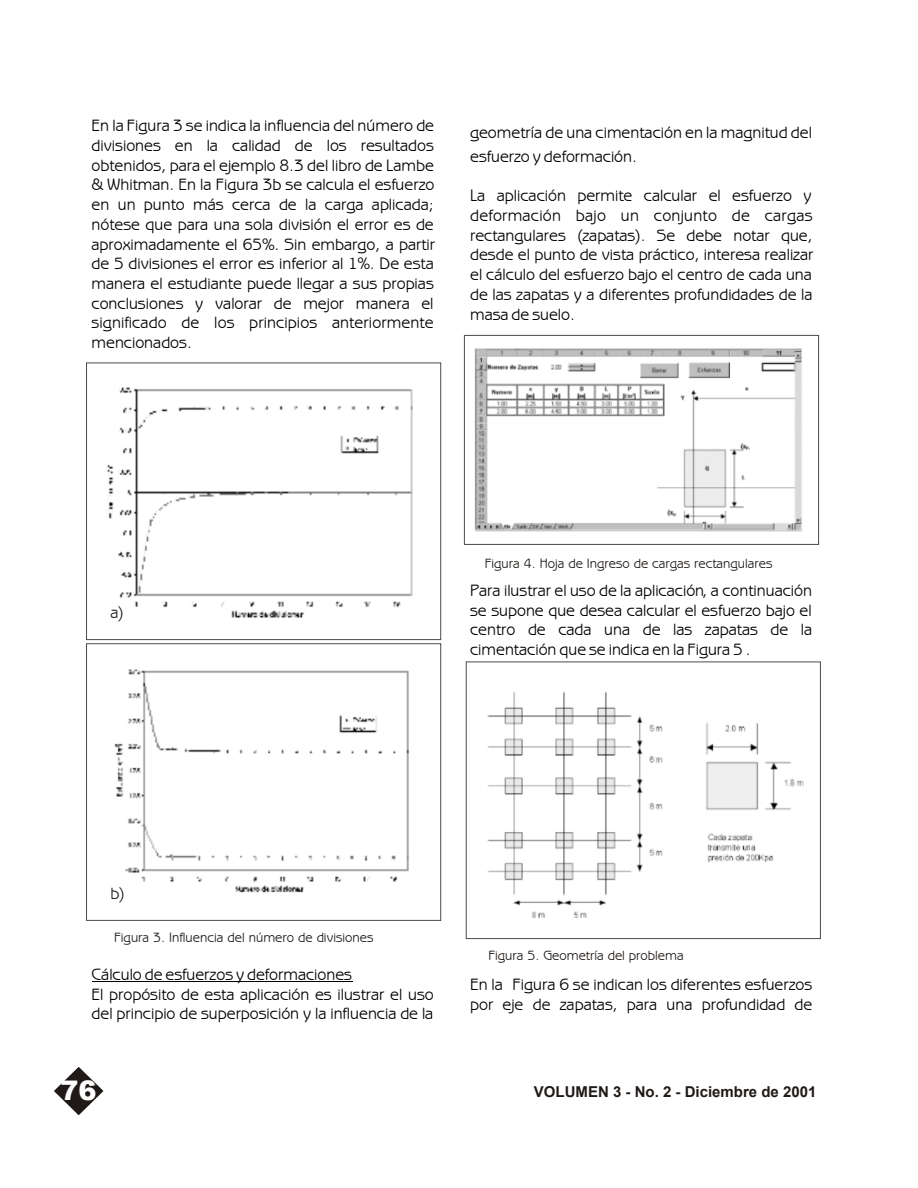
<style>
.page{position:relative;width:918px;height:1188px;background:#fff}
.page>*{position:absolute;margin:0;border:0;box-sizing:border-box;transform-origin:0 0}
.t1{font:900 27px "Arial";color:#fff}
.t2{font:16.5px/19.8px "Benguiat Got Bk BT";color:#000;text-align:justify}
.t3{font:16.5px "Benguiat Got Bk BT";color:#1f1a17}
.t4{font:700 15px "Arial";color:#1f1a17}
.t5{font:13.5px "Benguiat Got Bk BT";color:#1f1a17}
</style>
<div class="page">
<hr style="left:92px;top:981px;width:261px;height:1px;background:#000">
<img style="left:114px;top:669px;width:296px;height:224px">
<div style="left:86px;top:363px;width:355px;height:277px;border:1px solid #4f4a4a"></div>
<div style="left:464px;top:335px;width:355px;height:210px;border:1px solid #4f4a4a"></div>
<div style="left:466px;top:662px;width:355px;height:277px;border:1px solid #4f4a4a"></div>
<img style="left:107px;top:387px;width:306px;height:231px">
<img style="left:474px;top:348px;width:328px;height:184px">
<div style="left:86px;top:643px;width:355px;height:278px;border:1px solid #4f4a4a"></div>
<img style="left:487px;top:691px;width:317px;height:227px">
<svg style="left:54px;top:1067px;width:49px;height:48px"></svg>
<p class="t2" style="left:92px;top:117px;width:345px">En la Figura 3 se indica la influencia del número de divisiones en la calidad de los resultados obtenidos, para el ejemplo 8.3 del libro de Lambe &amp; Whitman. En la Figura 3b se calcula el esfuerzo en un punto más cerca de la carga aplicada; nótese que para una sola división el error es de aproximadamente el 65%. Sin embargo, a partir de 5 divisiones el error es inferior al 1%. De esta manera el estudiante puede llegar a sus propias conclusiones y valorar de mejor manera el significado de los principios anteriormente mencionados.</p>
<p class="t2" style="left:470px;top:121px;width:343px;line-height:24px">geometría de una cimentación en la magnitud del esfuerzo y deformación.</p>
<p class="t2" style="left:470px;top:187px;width:345px">La aplicación permite calcular el esfuerzo y deformación bajo un conjunto de cargas rectangulares (zapatas). Se debe notar que, desde el punto de vista práctico, interesa realizar el cálculo del esfuerzo bajo el centro de cada una de las zapatas y a diferentes profundidades de la masa de suelo.</p>
<p class="t3" style="left:110px;top:606px;width:15px">a)</p>
<p class="t5" style="left:485px;top:558px;width:289px">Figura 4. Hoja de Ingreso de cargas rectangulares</p>
<p class="t2" style="left:470px;top:582px;width:344px">Para ilustrar el uso de la aplicación, a continuación se supone que desea calcular el esfuerzo bajo el centro de cada una de las zapatas de la cimentación que se indica en la Figura 5 .</p>
<p class="t3" style="left:110px;top:886px;width:16px">b)</p>
<p class="t5" style="left:114px;top:932px;width:261px">Figura 3. Influencia del número de divisiones</p>
<p class="t2" style="left:92px;top:966px;width:344px;text-align:left">Cálculo de esfuerzos y deformaciones<br>El propósito de esta aplicación es ilustrar el uso del principio de superposición y la influencia de la</p>
<p class="t5" style="left:488px;top:950px;width:197px">Figura 5. Geometría del problema</p>
<p class="t2" style="left:470px;top:976px;width:344px">En la Figura 6 se indican los diferentes esfuerzos por eje de zapatas, para una profundidad de</p>
<h1 class="t1" style="left:61px;top:1080px;width:38px">76</h1>
<p class="t4" style="left:534px;top:1086px;width:284px">VOLUMEN 3 - No. 2 - Diciembre de 2001</p>
</div>
